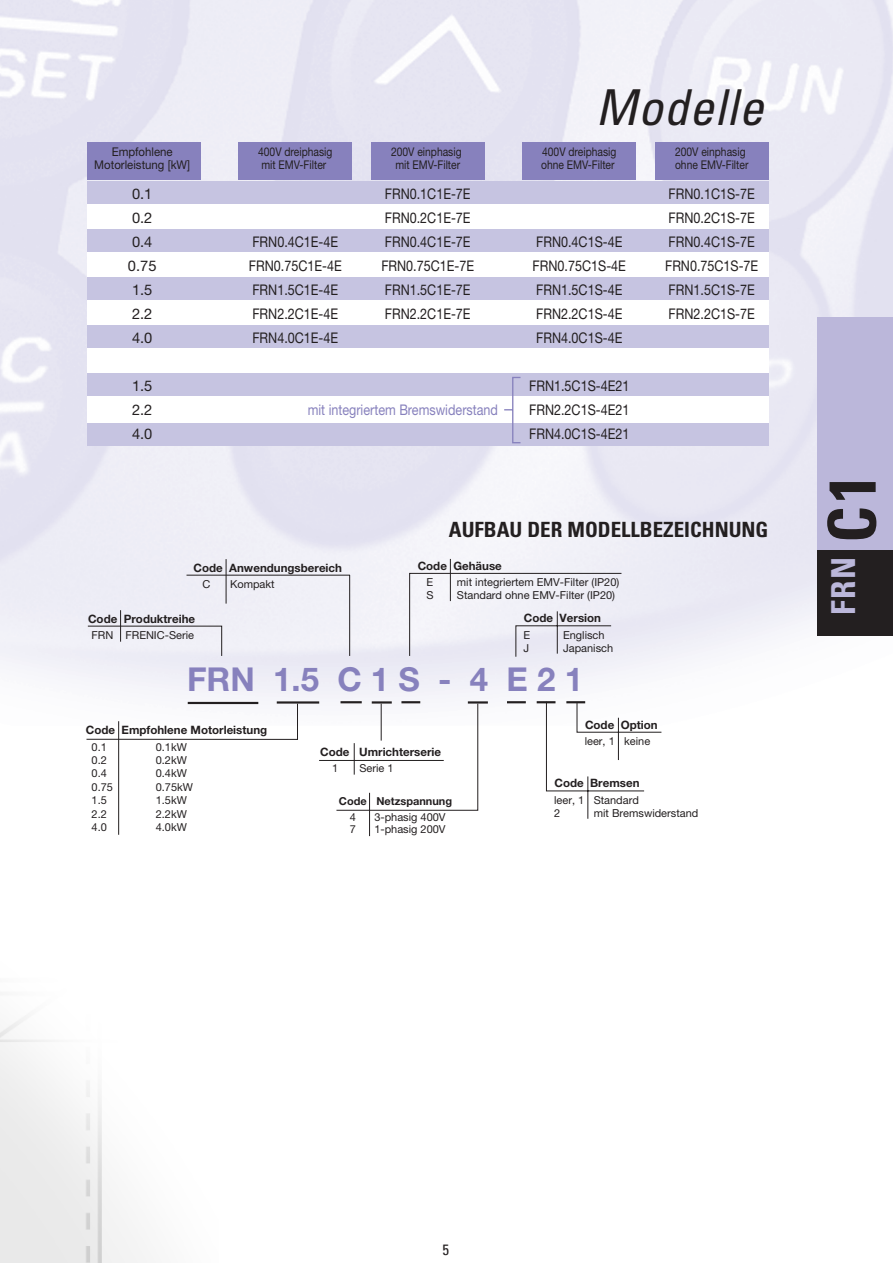
<style>
.page{position:relative;width:893px;height:1263px;background:#fff}
.page>*{position:absolute;margin:0;border:0;box-sizing:border-box;transform-origin:0 0}
.t1{font:700 condensed 66px "Univers";color:#231f20}
.t2{font:italic condensed 49.5px "Univers";letter-spacing:.02em;color:#231f20}
.t3{font:700 33px "Helvetica Neue";color:#8781bd}
.t4{font:700 condensed 33px "Univers";color:#bbb7da}
.t5{font:700 condensed 21px "Univers";color:#231f20}
.t6{font:condensed 15px "Univers";color:#231f20}
.t7{font:14.7px/24px "Helvetica Neue";color:#231f20;scale:.86 1}
.t8{font:14.7px/24px "Helvetica Neue";color:#231f20}
.t9{font:14.7px "Helvetica Neue";color:#8781bd;scale:.86 1}
.t10{font:12px/13.4px "Helvetica Neue";color:#231f20;scale:.86 1}
.t11{font:12px/13.4px "Helvetica Neue";color:#231f20;text-align:center;scale:.95 1}
.t12{font:700 11.55px "Helvetica Neue";color:#231f20}
.t13{font:10.95px/13.4px "Helvetica Neue";color:#231f20}
.t14{font:700 10.95px "Helvetica Neue";color:#231f20}
</style>
<div class="page">
<img style="left:0;top:811px;width:147px;height:452px">
<div style="left:817px;top:317px;width:75px;height:319px;background:#bbb7da"></div>
<div style="left:817px;top:551px;width:75px;height:85px;background:#231f20"></div>
<hr style="left:468px;top:701px;width:20px;height:3px;background:#231f20">
<svg style="left:86px;top:559px;width:392px;height:252px"></svg>
<svg style="left:87px;top:559px;width:534px;height:98px"></svg>
<hr style="left:188px;top:702px;width:70px;height:2px;background:#231f20">
<hr style="left:120px;top:610px;width:1px;height:32px;background:#231f20">
<hr style="left:118px;top:721px;width:1px;height:114px;background:#231f20">
<hr style="left:354px;top:743px;width:1px;height:32px;background:#231f20">
<hr style="left:369px;top:793px;width:1px;height:43px;background:#231f20">
<svg style="left:507px;top:701px;width:19px;height:2px"></svg>
<svg style="left:536px;top:701px;width:125px;height:118px"></svg>
<div style="left:87px;top:423px;width:681px;height:22px;background:#c6c4e1"></div>
<div style="left:87px;top:181px;width:681px;height:22px;background:#c6c4e1"></div>
<div style="left:87px;top:229px;width:681px;height:23px;background:#c6c4e1"></div>
<div style="left:87px;top:277px;width:681px;height:23px;background:#c6c4e1"></div>
<div style="left:87px;top:325px;width:681px;height:23px;background:#c6c4e1"></div>
<div style="left:87px;top:373px;width:681px;height:23px;background:#c6c4e1"></div>
<div style="left:87px;top:142px;width:114px;height:38px;background:#8781bd"></div>
<div style="left:371px;top:142px;width:113px;height:38px;background:#8781bd"></div>
<div style="left:238px;top:142px;width:114px;height:38px;background:#8781bd"></div>
<div style="left:655px;top:142px;width:113px;height:38px;background:#8781bd"></div>
<div style="left:522px;top:142px;width:114px;height:38px;background:#8781bd"></div>
<svg style="left:504px;top:376px;width:17px;height:68px"></svg>
<p class="t11" style="left:94px;top:146px;width:102px">Empfohlene<br>Motorleistung [kW]</p>
<p class="t8" style="left:128px;top:183px;width:30px">0.1<br>0.2<br>0.4<br>0.75<br>1.5<br>2.2<br>4.0</p>
<p class="t8" style="left:132px;top:375px;width:22px;text-align:justify">1.5<br>2.2<br>4.0</p>
<p class="t10" style="left:258px;top:146px;width:88px">400V dreiphasig mit EMV-Filter</p>
<p class="t7" style="left:249px;top:231px;width:109px">FRN0.4C1E-4E<br>FRN0.75C1E-4E<br>FRN1.5C1E-4E<br>FRN2.2C1E-4E<br>FRN4.0C1E-4E</p>
<p class="t10" style="left:391px;top:146px;width:83px;text-align:center">200V einphasig mit EMV-Filter</p>
<p class="t7" style="left:381px;top:183px;width:109px">FRN0.1C1E-7E<br>FRN0.2C1E-7E<br>FRN0.4C1E-7E<br>FRN0.75C1E-7E<br>FRN1.5C1E-7E<br>FRN2.2C1E-7E</p>
<p class="t9" style="left:308px;top:404px;width:223px">mit integriertem Bremswiderstand</p>
<h2 class="t2" style="left:596px;top:90px;width:169px">Modelle</h2>
<p class="t10" style="left:541px;top:146px;width:89px">400V dreiphasig ohne EMV-Filter</p>
<p class="t7" style="left:532px;top:231px;width:110px">FRN0.4C1S-4E<br>FRN0.75C1S-4E<br>FRN1.5C1S-4E<br>FRN2.2C1S-4E<br>FRN4.0C1S-4E</p>
<p class="t7" style="left:529px;top:375px;width:118px;text-align:justify">FRN1.5C1S-4E21<br>FRN2.2C1S-4E21<br>FRN4.0C1S-4E21</p>
<p class="t10" style="left:675px;top:146px;width:87px">200V einphasig ohne EMV-Filter</p>
<p class="t7" style="left:665px;top:183px;width:110px">FRN0.1C1S-7E<br>FRN0.2C1S-7E<br>FRN0.4C1S-7E<br>FRN0.75C1S-7E<br>FRN1.5C1S-7E<br>FRN2.2C1S-7E</p>
<h3 class="t5" style="left:449px;top:522px;width:321px">AUFBAU DER MODELLBEZEICHNUNG</h3>
<p class="t12" style="left:193px;top:563px;width:150px">Code Anwendungsbereich</p>
<p class="t13" style="left:202px;top:578px;width:9px">C</p>
<p class="t13" style="left:230px;top:578px;width:46px">Kompakt</p>
<p class="t12" style="left:88px;top:614px;width:109px">Code Produktreihe</p>
<p class="t13" style="left:91px;top:629px;width:104px">FRN FRENIC-Serie</p>
<p class="t12" style="left:417px;top:562px;width:86px">Code Gehäuse</p>
<p class="t13" style="left:426px;top:577px;width:8px">E</p>
<p class="t13" style="left:457px;top:577px;width:164px">mit integriertem EMV-Filter (IP20)</p>
<p class="t13" style="left:426px;top:590px;width:9px">S</p>
<p class="t13" style="left:457px;top:590px;width:160px">Standard ohne EMV-Filter (IP20)</p>
<p class="t12" style="left:524px;top:614px;width:79px">Code Version</p>
<p class="t13" style="left:523px;top:629px;width:8px">E</p>
<p class="t13" style="left:563px;top:629px;width:43px">Englisch</p>
<p class="t13" style="left:523px;top:642px;width:7px">J</p>
<p class="t13" style="left:563px;top:642px;width:52px">Japanisch</p>
<h3 class="t3" style="left:187px;top:668px;width:397px">FRN 1.5 C 1 S - 4 E 2 1</h3>
<p class="t12" style="left:86px;top:726px;width:183px">Code Empfohlene Motorleistung</p>
<p class="t13" style="left:92px;top:741px;width:17px">0.1</p>
<p class="t13" style="left:156px;top:741px;width:33px">0.1kW</p>
<p class="t13" style="left:92px;top:754px;width:17px">0.2</p>
<p class="t13" style="left:156px;top:754px;width:33px">0.2kW</p>
<p class="t13" style="left:92px;top:768px;width:17px">0.4</p>
<p class="t13" style="left:156px;top:768px;width:33px">0.4kW</p>
<p class="t13" style="left:92px;top:781px;width:23px">0.75</p>
<p class="t13" style="left:156px;top:781px;width:39px">0.75kW</p>
<p class="t13" style="left:92px;top:795px;width:17px">1.5</p>
<p class="t13" style="left:156px;top:795px;width:33px">1.5kW</p>
<p class="t13" style="left:92px;top:808px;width:17px">2.2</p>
<p class="t13" style="left:156px;top:808px;width:33px">2.2kW</p>
<p class="t13" style="left:92px;top:821px;width:17px">4.0</p>
<p class="t13" style="left:156px;top:821px;width:33px">4.0kW</p>
<p class="t12" style="left:320px;top:747px;width:122px">Code Umrichterserie</p>
<p class="t13" style="left:332px;top:762px;width:8px">1</p>
<p class="t13" style="left:359px;top:762px;width:36px">Serie 1</p>
<p class="t14" style="left:339px;top:797px;width:115px">Code Netzspannung</p>
<p class="t13" style="left:350px;top:812px;width:8px">4</p>
<p class="t13" style="left:374px;top:812px;width:73px">3-phasig 400V</p>
<p class="t13" style="left:350px;top:824px;width:8px">7</p>
<p class="t13" style="left:374px;top:824px;width:73px">1-phasig 200V</p>
<p class="t12" style="left:585px;top:720px;width:74px">Code Option</p>
<p class="t13" style="left:584px;top:735px;width:67px">leer, 1 keine</p>
<p class="t12" style="left:554px;top:779px;width:87px">Code Bremsen</p>
<p class="t13" style="left:554px;top:794px;width:86px">leer, 1 Standard<br>2</p>
<p class="t13" style="left:593px;top:808px;width:106px">mit Bremswiderstand</p>
<h1 class="t1" style="left:828px;top:543px;width:71px;rotate:-90deg">C1</h1>
<h3 class="t4" style="left:831px;top:615px;width:59px;rotate:-90deg">FRN</h3>
<p class="t6" style="left:442px;top:1244px;width:8px">5</p>
</div>
